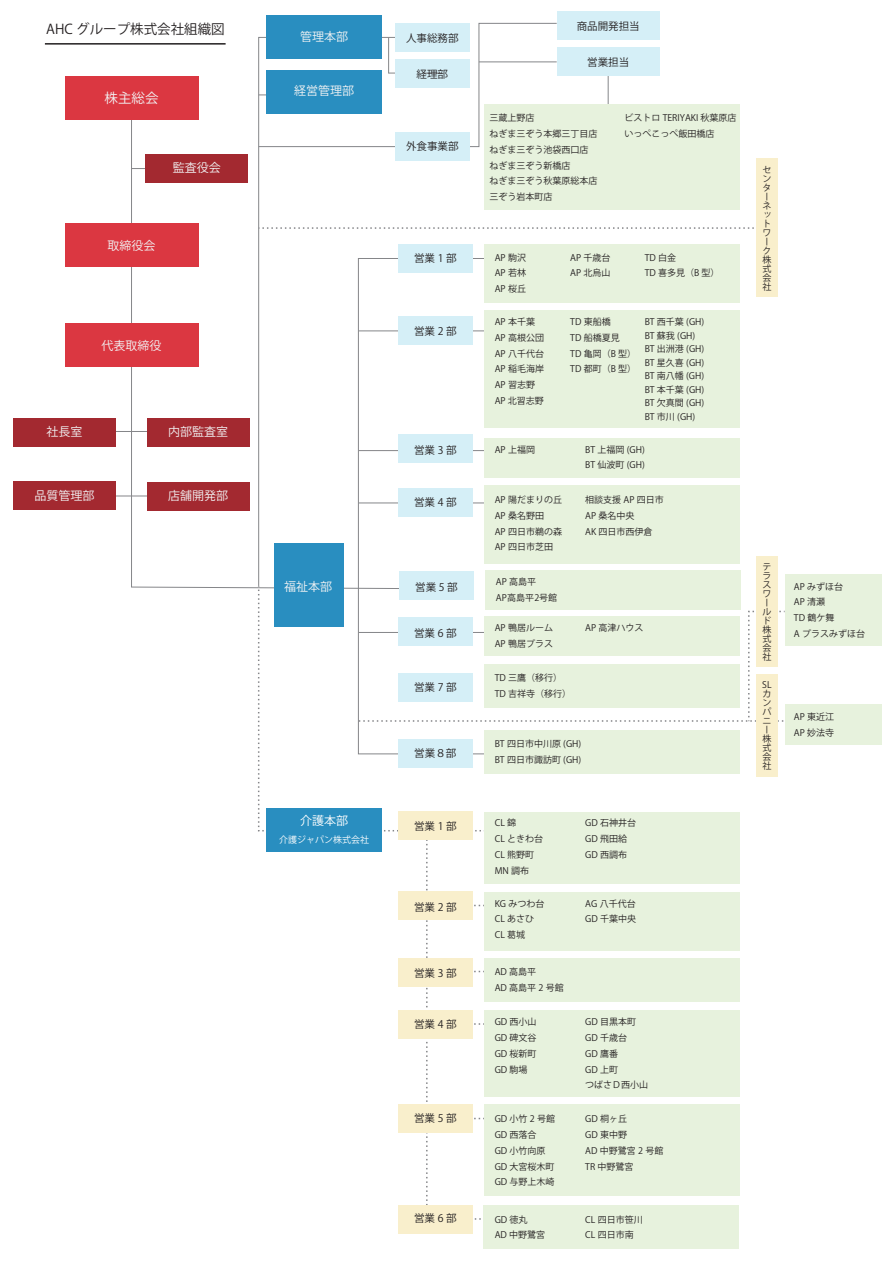
<style>
.page{position:relative;width:893px;height:1263px;background:#fff}
.page>*{position:absolute;margin:0;border:0;box-sizing:border-box;transform-origin:0 0}
.t1{font:13.5px "Koz Go Pr 6 N";color:#231f20}
.t2{font:13.5px "Koz Go Pr 6 N";color:#f2f3f4}
.t3{font:12px "Koz Go Pr 6 N";color:#f2f3f4}
.t4{font:12px "Koz Go Pr 6 N";color:#fff}
.t5{font:10.5px "Koz Go Pr 6 N";color:#231f20}
.t6{font:9px/15.8px "Koz Go Pr 6 N";color:#231f20}
.t7{font:9px "Koz Go Pr 6 N";color:#fff}
</style>
<div class="page">
<svg style="left:420px;top:227px;width:334px;height:2px"></svg>
<svg style="left:425px;top:832px;width:146px;height:388px"></svg>
<svg style="left:420px;top:258px;width:145px;height:314px"></svg>
<hr style="left:608px;top:73px;width:1px;height:35px;background:#858689">
<hr style="left:104px;top:431px;width:60px;height:1px;background:#858689">
<hr style="left:106px;top:496px;width:60px;height:1px;background:#858689">
<svg style="left:259px;top:23px;width:298px;height:124px"></svg>
<svg style="left:258px;top:37px;width:162px;height:535px"></svg>
<svg style="left:131px;top:113px;width:274px;height:476px"></svg>
<div style="left:786px;top:574px;width:96px;height:71px;background:#e7f2dd"></div>
<div style="left:145px;top:154px;width:103px;height:28px;background:#a32930"></div>
<div style="left:147px;top:482px;width:103px;height:28px;background:#a32930"></div>
<div style="left:147px;top:418px;width:103px;height:28px;background:#a32930"></div>
<div style="left:65px;top:223px;width:133px;height:44px;background:#db3741"></div>
<div style="left:65px;top:76px;width:133px;height:44px;background:#db3741"></div>
<div style="left:65px;top:323px;width:133px;height:44px;background:#db3741"></div>
<div style="left:266px;top:16px;width:116px;height:43px;background:#298ec0"></div>
<div style="left:274px;top:544px;width:70px;height:83px;background:#298ec0"></div>
<div style="left:266px;top:808px;width:116px;height:44px;background:#298ec0"></div>
<div style="left:398px;top:244px;width:74px;height:29px;background:#d5eff7"></div>
<div style="left:398px;top:317px;width:74px;height:28px;background:#d5eff7"></div>
<div style="left:398px;top:435px;width:74px;height:28px;background:#d5eff7"></div>
<div style="left:398px;top:812px;width:74px;height:28px;background:#f9efcc"></div>
<div style="left:398px;top:892px;width:74px;height:28px;background:#f9efcc"></div>
<div style="left:398px;top:958px;width:74px;height:28px;background:#f9efcc"></div>
<div style="left:398px;top:1010px;width:74px;height:28px;background:#f9efcc"></div>
<div style="left:398px;top:1104px;width:74px;height:29px;background:#f9efcc"></div>
<div style="left:398px;top:1205px;width:74px;height:28px;background:#f9efcc"></div>
<div style="left:395px;top:132px;width:74px;height:29px;background:#d5eff7"></div>
<div style="left:484px;top:105px;width:256px;height:105px;background:#e7f2dd"></div>
<div style="left:484px;top:244px;width:256px;height:59px;background:#e7f2dd"></div>
<div style="left:484px;top:310px;width:256px;height:118px;background:#e7f2dd"></div>
<div style="left:484px;top:438px;width:256px;height:39px;background:#e7f2dd"></div>
<div style="left:484px;top:485px;width:256px;height:79px;background:#e7f2dd"></div>
<div style="left:756px;top:159px;width:21px;height:138px;background:#f9efcc"></div>
<div style="left:395px;top:23px;width:74px;height:29px;background:#d5eff7"></div>
<div style="left:484px;top:812px;width:256px;height:71px;background:#e7f2dd"></div>
<div style="left:484px;top:892px;width:256px;height:58px;background:#e7f2dd"></div>
<div style="left:484px;top:958px;width:256px;height:43px;background:#e7f2dd"></div>
<div style="left:483px;top:1205px;width:256px;height:43px;background:#e7f2dd"></div>
<div style="left:484px;top:1010px;width:256px;height:86px;background:#e7f2dd"></div>
<div style="left:484px;top:1104px;width:256px;height:92px;background:#e7f2dd"></div>
<div style="left:13px;top:418px;width:103px;height:28px;background:#a32930"></div>
<div style="left:13px;top:482px;width:103px;height:28px;background:#a32930"></div>
<div style="left:557px;top:12px;width:103px;height:28px;background:#d5eff7"></div>
<div style="left:557px;top:48px;width:103px;height:28px;background:#d5eff7"></div>
<div style="left:399px;top:572px;width:75px;height:28px;background:#d5eff7"></div>
<div style="left:485px;top:570px;width:256px;height:40px;background:#e7f2dd"></div>
<div style="left:786px;top:705px;width:96px;height:40px;background:#e7f2dd"></div>
<div style="left:398px;top:489px;width:74px;height:28px;background:#d5eff7"></div>
<hr style="left:388px;top:38px;width:1px;height:35px;background:#858689">
<svg style="left:257px;top:586px;width:533px;height:246px"></svg>
<div style="left:756px;top:556px;width:21px;height:111px;background:#f9efcc"></div>
<hr style="left:45px;top:43px;width:181px;height:2px;background:#231f20">
<div style="left:266px;top:70px;width:116px;height:44px;background:#298ec0"></div>
<hr style="left:479px;top:62px;width:78px;height:1px;background:#858689">
<h1 class="t1" style="left:46px;top:21px;width:180px">AHC グループ株式会社組織図</h1>
<h1 class="t2" style="left:105px;top:90px;width:55px">株主総会</h1>
<h2 class="t3" style="left:173px;top:161px;width:49px">監査役会</h2>
<h2 class="t3" style="left:108px;top:239px;width:49px">取締役会</h2>
<h2 class="t3" style="left:102px;top:339px;width:61px">代表取締役</h2>
<h2 class="t3" style="left:46px;top:425px;width:37px">社長室</h2>
<h2 class="t3" style="left:168px;top:425px;width:61px">内部監査室</h2>
<h2 class="t3" style="left:34px;top:489px;width:61px">品質管理部</h2>
<h2 class="t3" style="left:168px;top:489px;width:61px">店舗開発部</h2>
<h2 class="t3" style="left:300px;top:29px;width:49px">管理本部</h2>
<p class="t5" style="left:406px;top:32px;width:54px">人事総務部</p>
<p class="t5" style="left:417px;top:68px;width:33px">経理部</p>
<p class="t5" style="left:577px;top:20px;width:64px">商品開発担当</p>
<p class="t5" style="left:587px;top:56px;width:43px">営業担当</p>
<h2 class="t3" style="left:294px;top:84px;width:61px">経営管理部</h2>
<p class="t5" style="left:406px;top:141px;width:54px">外食事業部</p>
<p class="t5" style="left:414px;top:253px;width:44px">営業1部</p>
<p class="t5" style="left:414px;top:325px;width:44px">営業2部</p>
<p class="t6" style="left:489px;top:110px;width:109px">三蔵上野店<br>ねぎま三ぞう本郷三丁目店ねぎま三ぞう池袋西口店ねぎま三ぞう新橋店<br>ねぎま三ぞう秋葉原総本店三ぞう岩本町店</p>
<p class="t6" style="left:625px;top:110px;width:114px">ビストロ TERIYAKI 秋葉原店いっぺこっぺ飯田橋店</p>
<p class="t6" style="left:495px;top:250px;width:33px;text-align:justify">AP 駒沢AP 若林AP 桜丘</p>
<p class="t6" style="left:570px;top:250px;width:42px">AP 千歳台<br>AP 北烏山</p>
<p class="t6" style="left:645px;top:250px;width:76px">TD 白金<br>TD 喜多見（B 型）</p>
<p class="t6" style="left:495px;top:314px;width:51px">AP 本千葉<br>AP 高根公団<br>AP 八千代台<br>AP 稲毛海岸<br>AP 習志野<br>AP 北習志野</p>
<p class="t6" style="left:645px;top:315px;width:61px;line-height:13.5px">BT 西千葉 (GH)<br>BT 蘇我 (GH)<br>BT 出洲港 (GH)<br>BT 星久喜 (GH)<br>BT 南八幡 (GH)<br>BT 本千葉 (GH)<br>BT 欠真間 (GH)<br>BT 市川 (GH)</p>
<p class="t6" style="left:570px;top:314px;width:67px">TD 東船橋<br>TD 船橋夏見<br>TD 亀岡（B 型）<br>TD 都町（B 型）</p>
<p class="t6" style="left:762px;top:165px;width:10px;line-height:9px">センターネットワーク株式会社</p>
<p class="t5" style="left:414px;top:444px;width:44px">営業3部</p>
<p class="t6" style="left:495px;top:442px;width:42px">AP 上福岡</p>
<p class="t6" style="left:585px;top:442px;width:61px">BT 上福岡 (GH)<br>BT 仙波町 (GH)</p>
<p class="t5" style="left:414px;top:497px;width:44px">営業4部</p>
<p class="t6" style="left:495px;top:492px;width:69px">AP 陽だまりの丘<br>AP 桑名野田<br>AP 四日市鵜の森<br>AP 四日市芝田</p>
<p class="t6" style="left:585px;top:492px;width:80px">相談支援 AP 四日市<br>AP 桑名中央<br>AK 四日市西伊倉</p>
<h2 class="t3" style="left:284px;top:579px;width:49px">福祉本部</h2>
<p class="t5" style="left:415px;top:581px;width:44px">営業5部</p>
<p class="t5" style="left:414px;top:627px;width:44px">営業6部</p>
<p class="t6" style="left:496px;top:574px;width:63px">AP 高島平<br>AP高島平2号館</p>
<p class="t6" style="left:495px;top:620px;width:60px">AP 鴨居ルーム<br>AP 鴨居プラス</p>
<p class="t6" style="left:585px;top:620px;width:60px">AP 高津ハウス</p>
<p class="t6" style="left:762px;top:563px;width:10px;line-height:9px">テラスワールド株式会社</p>
<p class="t6" style="left:794px;top:579px;width:73px">AP みずほ台<br>AP 清瀬<br>TD 鶴ケ舞<br>A プラスみずほ台</p>
<p class="t5" style="left:414px;top:681px;width:44px">営業7部</p>
<p class="t5" style="left:414px;top:747px;width:43px">営業８部</p>
<p class="t6" style="left:495px;top:670px;width:78px">TD 三鷹（移行）<br>TD 吉祥寺（移行）</p>
<p class="t6" style="left:495px;top:736px;width:88px">BT 四日市中川原 (GH)<br>BT 四日市諏訪町 (GH)</p>
<p class="t6" style="left:762px;top:680px;width:11px;line-height:9px">SLカンパニー株式会社</p>
<p class="t6" style="left:794px;top:709px;width:42px">AP 東近江<br>AP 妙法寺</p>
<h2 class="t4" style="left:300px;top:814px;width:49px">介護本部</h2>
<p class="t7" style="left:279px;top:835px;width:91px">介護ジャパン株式会社</p>
<p class="t5" style="left:414px;top:820px;width:44px">営業1部</p>
<p class="t5" style="left:414px;top:901px;width:44px">営業2部</p>
<p class="t6" style="left:495px;top:815px;width:50px">CL 錦<br>CL ときわ台<br>CL 熊野町<br>MN 調布</p>
<p class="t6" style="left:585px;top:815px;width:52px">GD 石神井台<br>GD 飛田給<br>GD 西調布</p>
<p class="t6" style="left:495px;top:896px;width:51px">KG みつわ台<br>CL あさひ<br>CL 葛城</p>
<p class="t6" style="left:585px;top:896px;width:52px">AG 八千代台<br>GD 千葉中央</p>
<p class="t5" style="left:414px;top:967px;width:44px">営業3部</p>
<p class="t6" style="left:495px;top:964px;width:71px">AD 高島平<br>AD 高島平 2 号館</p>
<p class="t5" style="left:414px;top:1018px;width:44px">営業4部</p>
<p class="t5" style="left:414px;top:1112px;width:44px">営業5部</p>
<p class="t5" style="left:414px;top:1212px;width:44px">営業6部</p>
<p class="t6" style="left:495px;top:1014px;width:43px;text-align:justify">GD 西小山GD 碑文谷GD 桜新町GD 駒場</p>
<p class="t6" style="left:585px;top:1014px;width:64px">GD 目黒本町<br>GD 千歳台<br>GD 鷹番<br>GD 上町<br>つばさＤ西小山</p>
<p class="t6" style="left:495px;top:1111px;width:62px">GD 小竹 2 号館<br>GD 西落合<br>GD 小竹向原<br>GD 大宮桜木町<br>GD 与野上木崎</p>
<p class="t6" style="left:585px;top:1111px;width:80px">GD 桐ヶ丘<br>GD 東中野<br>AD 中野鷺宮 2 号館<br>TR 中野鷺宮</p>
<p class="t6" style="left:495px;top:1212px;width:52px">GD 徳丸<br>AD 中野鷺宮</p>
<p class="t6" style="left:585px;top:1212px;width:59px">CL 四日市笹川<br>CL 四日市南</p>
</div>
